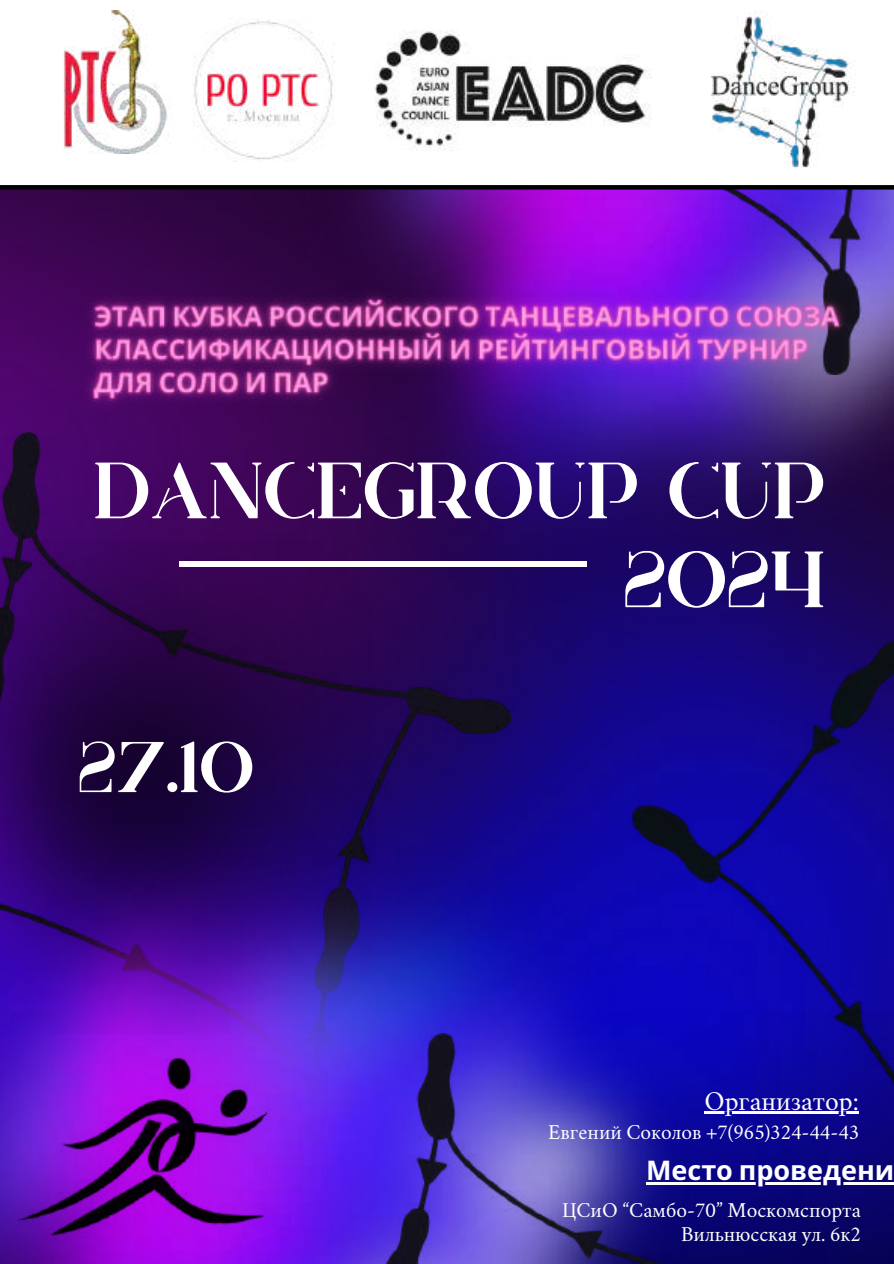
<style>
.page{position:relative;width:894px;height:1264px;background:#fff}
.page>*{position:absolute;margin:0;border:0;box-sizing:border-box;transform-origin:0 0}
.t1{font:700 79.5px/88.8px "Huova";color:#fff;text-align:right}
.t2{font:700 71.55px "Huova";color:#fff}
.t3{font:700 27px "Noto Sans";color:#fff}
.t4{font:27px "Crimson";color:#fff}
.t5{font:21px/23.7px "Crimson";color:#fff;text-align:right}
</style>
<div class="page">
<img style="left:0;top:189px;width:281px;height:243px">
<img style="left:281px;top:189px;width:612px;height:243px">
<img style="left:373px;top:189px;width:520px;height:185px">
<img style="left:711px;top:11px;width:144px;height:157px">
<img style="left:63px;top:10px;width:106px;height:143px">
<img style="left:194px;top:21px;width:139px;height:141px">
<img style="left:375px;top:30px;width:277px;height:119px">
<img style="left:0;top:432px;width:492px;height:374px">
<img style="left:492px;top:414px;width:401px;height:596px">
<img style="left:0;top:806px;width:704px;height:457px">
<img style="left:282px;top:1033px;width:611px;height:230px">
<img style="left:8px;top:1033px;width:274px;height:230px">
<img style="left:0;top:540px;width:373px;height:493px">
<div style="left:179px;top:560px;width:407px;height:6px;background:#fff"></div>
<img style="left:66px;top:272px;width:802px;height:157px">
<hr style="left:704px;top:1111px;width:154px;height:2px;background:#fff">
<hr style="left:645px;top:1181px;width:248px;height:3px;background:#fff">
<svg style="left:0;top:185px;width:893px;height:4px;background:#040404"></svg>
<h1 class="t1" style="left:93px;top:447px;width:733px">DANCEGROUP CUP<br>2024</h1>
<h2 class="t2" style="left:78px;top:736px;width:177px">27.10</h2>
<p class="t4" style="left:704px;top:1089px;width:156px">Организатор:</p>
<p class="t5" style="left:548px;top:1122px;width:312px">Евгений Соколов +7(965)324-44-43</p>
<p class="t3" style="left:645px;top:1150px;width:250px">Место проведени</p>
<p class="t5" style="left:562px;top:1200px;width:300px">ЦСиО “Самбо-70” Москомспорта<br>Вильнюсская ул. 6к2</p>
</div>
